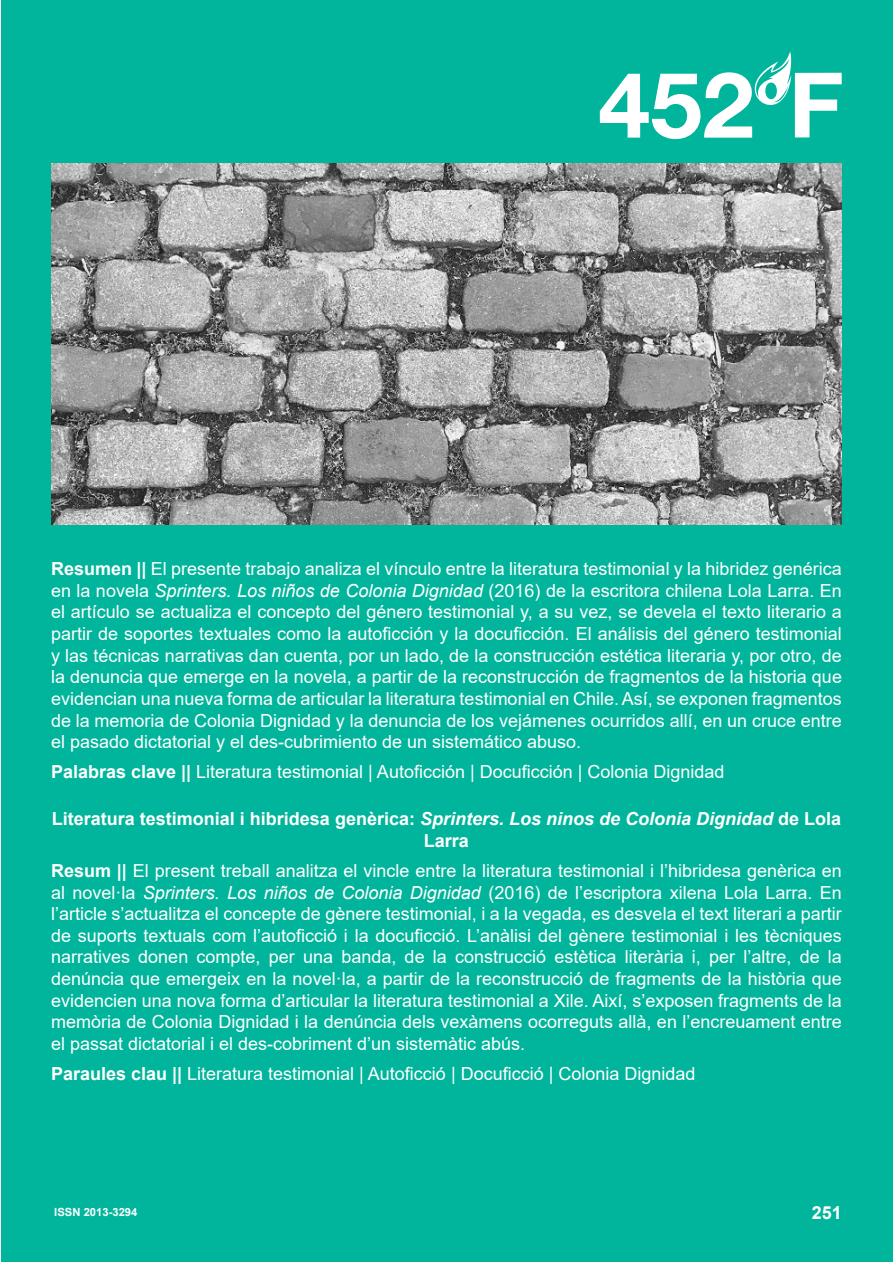
<style>
.page{position:relative;width:893px;height:1263px;background:#fff}
.page>*{position:absolute;margin:0;border:0;box-sizing:border-box;transform-origin:0 0}
.MONOG_ABST{font:18px/21.6px "Arial";color:#fff;text-align:justify}
.MONOG_ABS_Palabras_c{font:18px "Arial";color:#fff}
.Monog_ABST_Titulo{font:700 18px/21.6px "Arial";color:#fff;text-align:center}
.t1{font:700 11.25px "Arial";color:#fff}
.s1{font-weight:700}
.s2{font-style:italic}
</style>
<div class="page">
<div style="left:1px;top:1px;width:891px;height:1261px;background:#00b59b"></div>
<svg style="left:600px;top:51px;width:242px;height:88px"></svg>
<img style="left:51px;top:164px;width:791px;height:360px">
<p class="MONOG_ABST" style="left:51px;top:558px;width:792px"><span class="s1">Resumen ||</span> El presente trabajo analiza el vínculo entre la literatura testimonial y la hibridez genérica en la novela <span class="s2">Sprinters. Los niños de Colonia Dignidad</span> (2016) de la escritora chilena Lola Larra. En el artículo se actualiza el concepto del género testimonial y, a su vez, se devela el texto literario a partir de soportes textuales como la autoficción y la docuficción. El análisis del género testimonial y las técnicas narrativas dan cuenta, por un lado, de la construcción estética literaria y, por otro, de la denuncia que emerge en la novela, a partir de la reconstrucción de fragmentos de la historia que evidencian una nueva forma de articular la literatura testimonial en Chile. Así, se exponen fragmentos de la memoria de Colonia Dignidad y la denuncia de los vejámenes ocurridos allí, en un cruce entre el pasado dictatorial y el des-cubrimiento de un sistemático abuso.</p>
<p class="MONOG_ABS_Palabras_c" style="left:51px;top:759px;width:675px"><span class="s1">Palabras clave ||</span> Literatura testimonial | Autoficción | Docuficción | Colonia Dignidad</p>
<p class="Monog_ABST_Titulo" style="left:52px;top:808px;width:791px">Literatura testimonial i hibridesa genèrica: <span class="s2">Sprinters. Los ninos de Colonia Dignidad</span> de Lola<br>Larra</p>
<p class="MONOG_ABST" style="left:51px;top:860px;width:792px"><span class="s1">Resum ||</span> El present treball analitza el vincle entre la literatura testimonial i l’hibridesa genèrica en al novel·la <span class="s2">Sprinters. Los niños de Colonia Dignidad</span> (2016) de l’escriptora xilena Lola Larra. En l’article s’actualitza el concepte de gènere testimonial, i a la vegada, es desvela el text literari a partir de suports textuals com l’autoficció i la docuficció. L’anàlisi del gènere testimonial i les tècniques narratives donen compte, per una banda, de la construcció estètica literària i, per l’altre, de la denúncia que emergeix en la novel·la, a partir de la reconstrucció de fragments de la història que evidencien una nova forma d’articular la literatura testimonial a Xile. Així, s’exposen fragments de la memòria de Colonia Dignidad i la denúncia dels vexàmens ocorreguts allà, en l’encreuament entre el passat dictatorial i el des-cobriment d’un sistemàtic abús.</p>
<p class="MONOG_ABS_Palabras_c" style="left:51px;top:1061px;width:646px"><span class="s1">Paraules clau ||</span> Literatura testimonial | Autoficció | Docuficció | Colonia Dignidad</p>
<p class="t1" style="left:54px;top:1204px;width:85px">ISSN 2013-3294</p>
<p class="Monog_ABST_Titulo" style="left:812px;top:1202px;width:32px">251</p>
</div>
